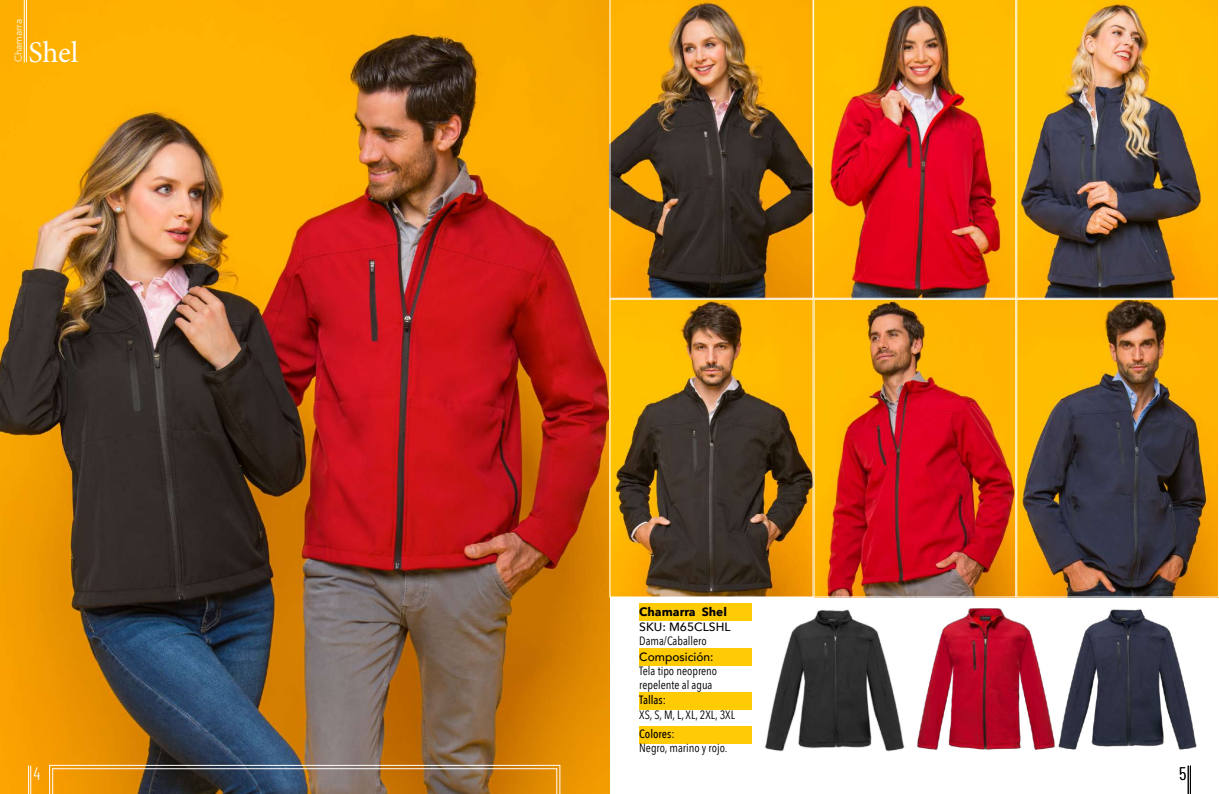
<style>
.page{position:relative;width:1219px;height:794px;background:#fff}
.page>*{position:absolute;margin:0;border:0;box-sizing:border-box;transform-origin:0 0}
.t1{font:30px "Minion Pro";color:#fff}
.t2{font:300 18px "Barlow Condensed";color:#fff}
.t3{font:300 18px "Barlow Condensed";color:#000}
.t4{font:12px/14.4px "Avenir Next Condensed";color:#000}
.t5{font:500 12px "Avenir Next Condensed";color:#000}
.t6{font:700 12px "Avenir Next";color:#000}
.t7{font:500 12px "Avenir Next";color:#000}
.t8{font:500 12px "Avenir";color:#000}
.t9{font:300 10px "Avenir";color:#fff}
</style>
<div class="page">
<img style="left:0;top:0;width:609px;height:794px">
<img style="left:49px;top:765px;width:511px;height:29px">
<img style="left:611px;top:301px;width:606px;height:294px">
<img style="left:609px;top:0;width:204px;height:299px">
<img style="left:813px;top:0;width:203px;height:299px">
<img style="left:1016px;top:0;width:203px;height:299px">
<div style="left:1016px;top:299px;width:203px;height:298px;border:1px solid #fff"></div>
<img style="left:1058px;top:609px;width:139px;height:141px">
<img style="left:917px;top:608px;width:138px;height:142px">
<img style="left:765px;top:609px;width:140px;height:143px">
<div style="left:639px;top:604px;width:113px;height:17px;background:#ffcb05"></div>
<div style="left:639px;top:648px;width:113px;height:17px;background:#ffcb05"></div>
<div style="left:639px;top:692px;width:113px;height:17px;background:#ffcb05"></div>
<div style="left:639px;top:726px;width:113px;height:17px;background:#ffcb05"></div>
<svg style="left:1188px;top:765px;width:3px;height:29px"></svg>
<svg style="left:28px;top:765px;width:4px;height:29px"></svg>
<hr style="left:26px;top:0;width:1px;height:62px;background:#fff">
<hr style="left:24px;top:0;width:1px;height:62px;background:#fff">
<p class="t9" style="left:12px;top:62px;width:45px;rotate:-90deg">Chamarra</p>
<h1 class="t1" style="left:28px;top:33px;width:52px">Shel</h1>
<p class="t6" style="left:639px;top:604px;width:89px">Chamarra Shel</p>
<p class="t7" style="left:639px;top:618px;width:93px">SKU: M65CLSHL</p>
<p class="t4" style="left:639px;top:634px;width:69px">Dama/Caballero</p>
<p class="t8" style="left:639px;top:648px;width:76px">Composición:</p>
<p class="t4" style="left:639px;top:664px;width:79px">Tela tipo neopreno repelente al agua</p>
<p class="t5" style="left:639px;top:692px;width:28px">Tallas:</p>
<p class="t4" style="left:639px;top:708px;width:97px">XS, S, M, L, XL, 2XL, 3XL</p>
<p class="t5" style="left:639px;top:726px;width:37px">Colores:</p>
<p class="t4" style="left:639px;top:741px;width:90px">Negro, marino y rojo.</p>
<h2 class="t2" style="left:33px;top:761px;width:8px">4</h2>
<h2 class="t3" style="left:1179px;top:761px;width:9px">5</h2>
</div>
